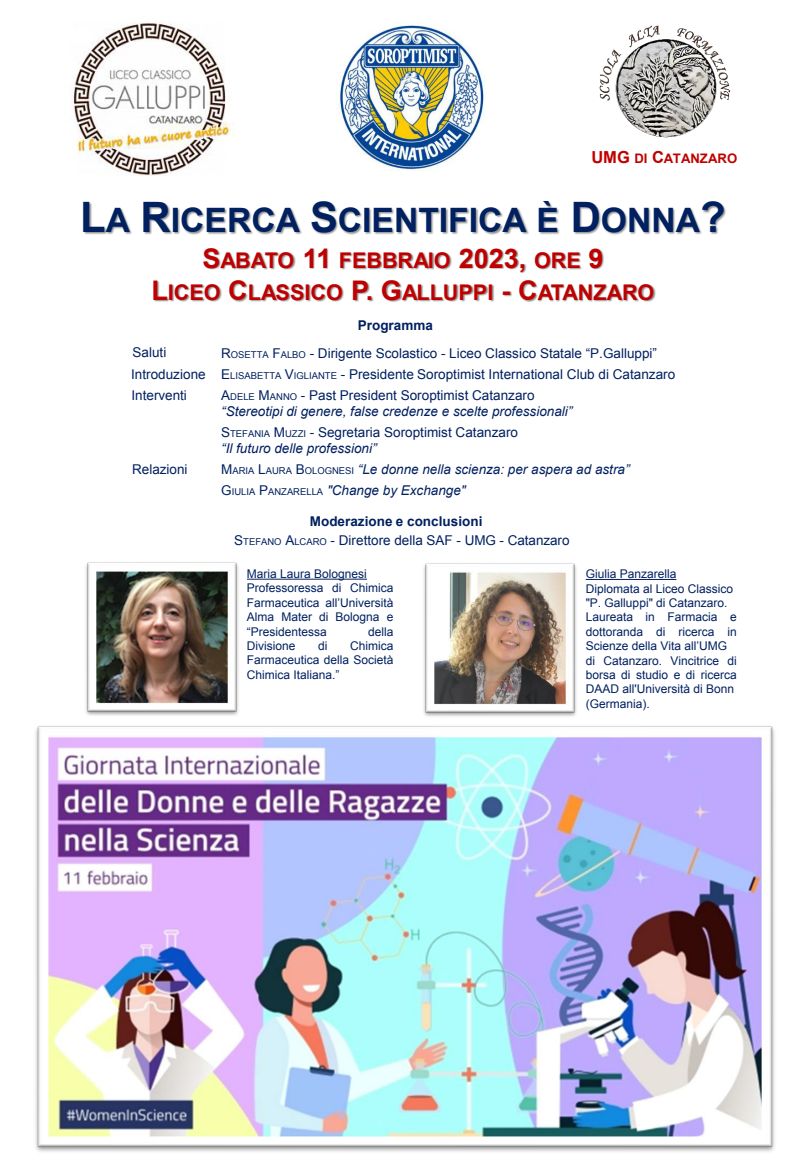
<style>
.page{position:relative;width:810px;height:1170px;background:#fff}
.page>*{position:absolute;margin:0;border:0;box-sizing:border-box;transform-origin:0 0}
.t1{font:700 33.6px "Arial";color:#002060}
.t2{font:700 21.6px/32.4px "Arial";color:#c00000;text-align:center}
.t3{font:13.5px/21px "Arial";color:#002060}
.t4{font:italic 13.5px/21px "Arial";color:#002060}
.t5{font:700 13.5px "Arial";color:#002060}
.t6{font:700 13.2px "Arial";letter-spacing:.005em;color:#c00000}
.t7{font:12px/14.4px "Arial";color:#002060}
.s1{font-size:16.5px}
.s2{font-size:42px}
.s3{font-size:27px}
.s4{font-size:9.45px}
.s5{font-style:normal}
.s6{font-style:normal;font-size:9.45px}
.s7{font-weight:700}
</style>
<div class="page">
<img style="left:35px;top:726px;width:740px;height:426px">
<img style="left:599px;top:25px;width:131px;height:113px">
<img style="left:336px;top:21px;width:149px;height:150px">
<img style="left:72px;top:22px;width:163px;height:154px">
<img style="left:84px;top:203px;width:1px;height:31px">
<img style="left:85px;top:202px;width:29px;height:33px">
<img style="left:114px;top:202px;width:36px;height:33px">
<img style="left:150px;top:202px;width:134px;height:33px">
<img style="left:284px;top:204px;width:33px;height:29px">
<img style="left:317px;top:202px;width:198px;height:33px">
<img style="left:515px;top:208px;width:29px;height:25px">
<img style="left:544px;top:202px;width:36px;height:33px">
<img style="left:580px;top:202px;width:94px;height:33px">
<img style="left:674px;top:202px;width:52px;height:33px">
<img style="left:186px;top:233px;width:54px;height:35px">
<img style="left:207px;top:239px;width:79px;height:31px">
<img style="left:286px;top:233px;width:72px;height:37px">
<img style="left:325px;top:239px;width:117px;height:31px">
<img style="left:442px;top:233px;width:111px;height:37px">
<img style="left:520px;top:239px;width:51px;height:31px">
<img style="left:571px;top:233px;width:51px;height:37px">
<img style="left:154px;top:281px;width:57px;height:21px">
<img style="left:211px;top:265px;width:56px;height:37px">
<img style="left:234px;top:272px;width:100px;height:30px">
<img style="left:334px;top:265px;width:87px;height:37px">
<img style="left:388px;top:272px;width:97px;height:30px">
<img style="left:485px;top:265px;width:16px;height:37px">
<img style="left:501px;top:265px;width:56px;height:35px">
<img style="left:524px;top:272px;width:132px;height:30px">
<img style="left:85px;top:562px;width:154px;height:154px">
<img style="left:423px;top:563px;width:154px;height:154px">
<hr style="left:247px;top:579px;width:120px;height:1px;background:#002060">
<hr style="left:586px;top:579px;width:90px;height:1px;background:#002060">
<p class="t6" style="left:591px;top:150px;width:148px"><span class="s1">UMG</span> DI <span class="s1">C</span>ATANZARO</p>
<h1 class="t1" style="left:80px;top:198px;width:647px"><span class="s2">L</span>A <span class="s2">R</span>ICERCA <span class="s2">S</span>CIENTIFICA È <span class="s2">D</span>ONNA<span class="s2">?</span></h1>
<h2 class="t2" style="left:151px;top:245px;width:505px"><span class="s3">S</span>ABATO <span class="s3">11</span> FEBBRAIO <span class="s3">2023,</span> ORE <span class="s3">9<br>L</span>ICEO <span class="s3">C</span>LASSICO <span class="s3">P. G</span>ALLUPPI <span class="s3">- C</span>ATANZARO</h2>
<p class="t5" style="left:358px;top:316px;width:76px">Programma</p>
<p class="t3" style="left:133px;top:341px;width:35px">Saluti</p>
<p class="t3" style="left:131px;top:364px;width:76px">Introduzione</p>
<p class="t3" style="left:131px;top:385px;width:57px">Interventi</p>
<p class="t3" style="left:132px;top:459px;width:57px">Relazioni</p>
<p class="t3" style="left:221px;top:343px;width:456px">R<span class="s4">OSETTA</span> F<span class="s4">ALBO</span> - Dirigente Scolastico - Liceo Classico Statale “P.Galluppi”<br>E<span class="s4">LISABETTA</span> V<span class="s4">IGLIANTE</span> - Presidente Soroptimist International Club di Catanzaro<br>A<span class="s4">DELE</span> M<span class="s4">ANNO</span> - Past President Soroptimist Catanzaro</p>
<p class="t4" style="left:221px;top:401px;width:353px">“Stereotipi di genere, false credenze e scelte professionali”<br><span class="s5">S</span><span class="s6">TEFANIA</span> <span class="s5">M</span><span class="s6">UZZI</span> <span class="s5">- Segretaria Soroptimist Catanzaro</span></p>
<p class="t4" style="left:221px;top:438px;width:410px">“Il futuro delle professioni”<br><span class="s5">M</span><span class="s6">ARIA</span> <span class="s5">L</span><span class="s6">AURA</span> <span class="s5">B</span><span class="s6">OLOGNESI</span> “Le donne nella scienza: per aspera ad astra”<br><span class="s5">G</span><span class="s6">IULIA</span> <span class="s5">P</span><span class="s6">ANZARELLA</span> "Change by Exchange"</p>
<p class="t3" style="left:234px;top:512px;width:337px;line-height:18.5px;text-indent:76px"><span class="s7">Moderazione e conclusioni<br></span>S<span class="s4">TEFANO</span> A<span class="s4">LCARO</span> - Direttore della SAF - UMG - Catanzaro</p>
<p class="t7" style="left:247px;top:567px;width:148px">Maria Laura Bolognesi<br>Professoressa di Chimica<br>Farmaceutica all’Università<br>Alma Mater di Bologna e “Presidentessa</p>
<p class="t7" style="left:368px;top:624px;width:27px">della</p>
<p class="t7" style="left:247px;top:639px;width:148px;text-align:justify;text-indent:103px">Chimica Farmaceutica della Società Chimica Italiana.”</p>
<p class="t7" style="left:247px;top:639px;width:50px">Divisione</p>
<p class="t7" style="left:318px;top:639px;width:11px">di</p>
<p class="t7" style="left:586px;top:567px;width:153px">Giulia Panzarella<br>Diplomata al Liceo Classico "P. Galluppi" di Catanzaro.<br>Laureata in Farmacia e dottoranda di ricerca in<br>Scienze della Vita all’UMG di Catanzaro. Vincitrice di borsa di studio e di ricerca<br>DAAD all'Università di Bonn (Germania).</p>
</div>
